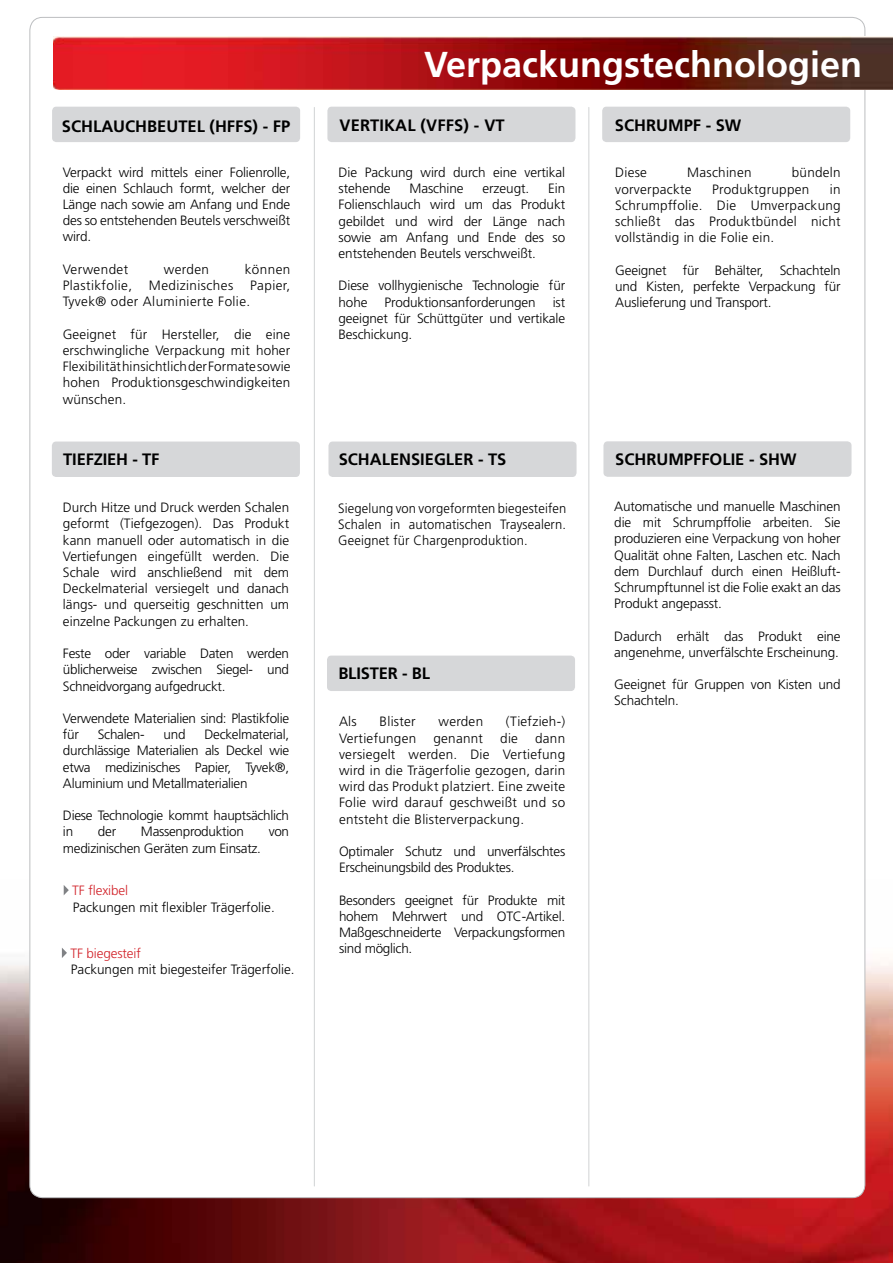
<style>
.page{position:relative;width:893px;height:1263px;background:#fff}
.page>*{position:absolute;margin:0;border:0;box-sizing:border-box;transform-origin:0 0}
.t1{font:700 36px "Frutiger LT Std";color:#fff}
.t2{font:700 16.5px "Frutiger LT Std";color:#000}
.t3{font:300 13.5px/16.2px "Frutiger LT Std";letter-spacing:-.01em;color:#000;text-align:justify}
.t4{font:300 13.5px/16.2px "Frutiger LT Std";letter-spacing:-.01em;color:#000;text-align:justify;scale:.96 1}
.t5{font:300 13.5px "Frutiger LT Std";letter-spacing:.02em;color:#000}
.t6{font:300 13.5px "Frutiger LT Std";letter-spacing:-.01em;color:#d2232a}
.t7{font:300 13.5px "Frutiger LT Std";letter-spacing:.03em;color:#000}
</style>
<div class="page">
<img style="left:0;top:880px;width:893px;height:383px">
<div style="left:30px;top:17px;width:835px;height:1181px;background:#fff;border-radius:13px"></div>
<img style="left:53px;top:37px;width:840px;height:52px">
<hr style="left:314px;top:107px;width:1px;height:1079px;background:#d1d3d4">
<hr style="left:588px;top:107px;width:1px;height:1079px;background:#d1d3d4">
<div style="left:602px;top:107px;width:248px;height:35px;background:#d6d7d9;border-radius:4px"></div>
<div style="left:52px;top:107px;width:248px;height:35px;background:#d6d7d9;border-radius:4px"></div>
<div style="left:52px;top:441px;width:248px;height:36px;background:#d6d7d9;border-radius:4px"></div>
<div style="left:327px;top:107px;width:248px;height:35px;background:#d6d7d9;border-radius:4px"></div>
<div style="left:327px;top:656px;width:248px;height:35px;background:#d6d7d9;border-radius:4px"></div>
<div style="left:328px;top:441px;width:248px;height:36px;background:#d6d7d9;border-radius:4px"></div>
<div style="left:603px;top:441px;width:248px;height:36px;background:#d6d7d9;border-radius:4px"></div>
<svg style="left:64px;top:885px;width:5px;height:10px"></svg>
<svg style="left:62px;top:948px;width:5px;height:10px"></svg>
<h1 class="t1" style="left:424px;top:43px;width:440px">Verpackungstechnologien</h1>
<p class="t2" style="left:340px;top:115px;width:167px">VERTIKAL (VFFS) - VT</p>
<p class="t2" style="left:62px;top:116px;width:230px">SCHLAUCHBEUTEL (HFFS) - FP</p>
<p class="t2" style="left:615px;top:115px;width:128px">SCHRUMPF - SW</p>
<p class="t3" style="left:63px;top:164px;width:229px">Verpackt wird mittels einer Folienrolle, die einen Schlauch formt, welcher der Länge nach sowie am Anfang und Ende des so entstehenden Beutels verschweißt wird.</p>
<p class="t7" style="left:63px;top:262px;width:67px">Verwendet</p>
<p class="t3" style="left:164px;top:261px;width:47px">werden</p>
<p class="t3" style="left:339px;top:164px;width:228px">Die Packung wird durch eine vertikal stehende</p>
<p class="t3" style="left:615px;top:165px;width:33px">Diese</p>
<p class="t5" style="left:687px;top:165px;width:66px">Maschinen</p>
<p class="t5" style="left:792px;top:165px;width:50px">bündeln</p>
<p class="t5" style="left:615px;top:181px;width:78px">vorverpackte</p>
<p class="t5" style="left:712px;top:181px;width:99px">Produktgruppen</p>
<p class="t3" style="left:409px;top:181px;width:56px">Maschine</p>
<p class="t3" style="left:482px;top:181px;width:48px">erzeugt.</p>
<p class="t3" style="left:339px;top:181px;width:228px;text-indent:209px">Ein Folienschlauch wird um das Produkt gebildet und wird der Länge nach sowie am Anfang und Ende des so entstehenden Beutels verschweißt.</p>
<p class="t3" style="left:339px;top:278px;width:228px">Diese vollhygienische Technologie für hohe</p>
<p class="t3" style="left:615px;top:181px;width:227px;text-indent:215px">in Schrumpffolie. Die Umverpackung schließt das Produktbündel nicht vollständig in die Folie ein.</p>
<p class="t3" style="left:615px;top:262px;width:227px">Geeignet für Behälter, Schachteln und Kisten, perfekte Verpackung für Auslieferung und Transport.</p>
<p class="t3" style="left:63px;top:261px;width:229px;text-indent:182px">können Plastikfolie, Medizinisches Papier, Tyvek® oder Aluminierte Folie.</p>
<p class="t3" style="left:63px;top:326px;width:229px">Geeignet für Hersteller, die eine erschwingliche Verpackung mit hoher Flexibilität hinsichtlich der Formate sowie hohen Produktionsgeschwindigkeiten wünschen.</p>
<p class="t3" style="left:385px;top:294px;width:152px">Produktionsanforderungen</p>
<p class="t3" style="left:339px;top:294px;width:228px;text-indent:214px">ist geeignet für Schüttgüter und vertikale Beschickung.</p>
<p class="t2" style="left:63px;top:449px;width:98px">TIEFZIEH - TF</p>
<p class="t3" style="left:63px;top:500px;width:228px">Durch Hitze und Druck werden Schalen geformt (Tiefgezogen). Das Produkt kann manuell oder automatisch in die Vertiefungen eingefüllt werden. Die Schale wird anschließend mit dem Deckelmaterial versiegelt und danach längs- und querseitig geschnitten um einzelne Packungen zu erhalten.</p>
<p class="t3" style="left:63px;top:645px;width:228px">Feste oder variable Daten werden üblicherweise zwischen Siegel- und Schneidvorgang aufgedruckt.</p>
<p class="t3" style="left:63px;top:710px;width:228px">Verwendete Materialien sind: Plastikfolie für</p>
<p class="t3" style="left:63px;top:726px;width:228px;text-indent:141px">Deckelmaterial, durchlässige Materialien als Deckel wie etwa medizinisches Papier, Tyvek®, Aluminium und Metallmaterialien</p>
<p class="t3" style="left:63px;top:807px;width:228px">Diese Technologie kommt hauptsächlich in</p>
<p class="t3" style="left:98px;top:726px;width:48px">Schalen-</p>
<p class="t3" style="left:164px;top:726px;width:23px">und</p>
<p class="t3" style="left:98px;top:824px;width:20px">der</p>
<p class="t3" style="left:141px;top:824px;width:104px">Massenproduktion</p>
<p class="t3" style="left:269px;top:824px;width:22px">von</p>
<p class="t3" style="left:63px;top:840px;width:200px">medizinischen Geräten zum Einsatz.</p>
<p class="t6" style="left:72px;top:883px;width:57px">TF flexibel</p>
<p class="t3" style="left:73px;top:899px;width:204px">Packungen mit flexibler Trägerfolie.</p>
<p class="t6" style="left:70px;top:946px;width:72px">TF biegesteif</p>
<p class="t3" style="left:71px;top:962px;width:225px">Packungen mit biegesteifer Trägerfolie.</p>
<p class="t2" style="left:339px;top:449px;width:169px">SCHALENSIEGLER - TS</p>
<p class="t4" style="left:338px;top:500px;width:239px">Siegelung von vorgeformten biegesteifen Schalen in automatischen Traysealern.<br>Geeignet für Chargenproduktion.</p>
<p class="t2" style="left:338px;top:663px;width:93px">BLISTER - BL</p>
<p class="t3" style="left:339px;top:714px;width:19px">Als</p>
<p class="t5" style="left:380px;top:714px;width:38px">Blister</p>
<p class="t3" style="left:439px;top:714px;width:46px">werden</p>
<p class="t5" style="left:506px;top:714px;width:61px">(Tiefzieh-)</p>
<p class="t5" style="left:339px;top:730px;width:79px">Vertiefungen</p>
<p class="t5" style="left:433px;top:730px;width:51px">genannt</p>
<p class="t3" style="left:500px;top:730px;width:19px">die</p>
<p class="t3" style="left:339px;top:730px;width:228px;text-indent:196px">dann versiegelt werden. Die Vertiefung wird in die Trägerfolie gezogen, darin wird das Produkt platziert. Eine zweite Folie wird darauf geschweißt und so entsteht die Blisterverpackung.</p>
<p class="t3" style="left:339px;top:843px;width:228px">Optimaler Schutz und unverfälschtes<br>Erscheinungsbild des Produktes.</p>
<p class="t3" style="left:339px;top:892px;width:228px">Besonders geeignet für Produkte mit hohem Mehrwert und OTC-Artikel.<br>Maßgeschneiderte Verpackungsformen sind möglich.</p>
<p class="t2" style="left:615px;top:450px;width:183px">SCHRUMPFFOLIE - SHW</p>
<p class="t3" style="left:614px;top:498px;width:228px">Automatische und manuelle Maschinen die mit Schrumpffolie arbeiten. Sie produzieren eine Verpackung von hoher Qualität ohne Falten, Laschen etc. Nach dem Durchlauf durch einen Heißluft-Schrumpftunnel ist die Folie exakt an das Produkt angepasst.</p>
<p class="t3" style="left:614px;top:628px;width:228px">Dadurch erhält das Produkt eine angenehme, unverfälschte Erscheinung.</p>
<p class="t3" style="left:614px;top:677px;width:228px">Geeignet für Gruppen von Kisten und<br>Schachteln.</p>
</div>
